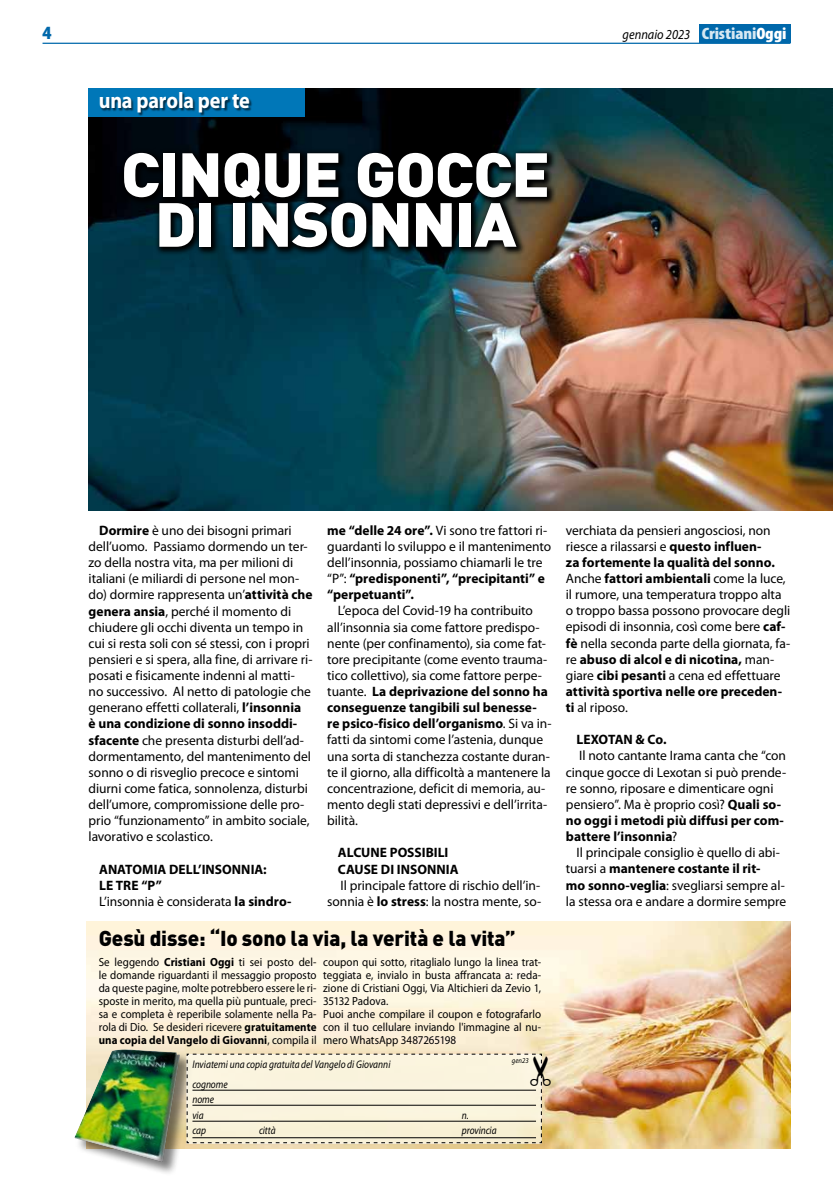
<style>
.page{position:relative;width:833px;height:1188px;background:#fff}
.page>*{position:absolute;margin:0;border:0;box-sizing:border-box;transform-origin:0 0}
.t1{font:900 61.25px/49.9px "DIN";letter-spacing:.025em;color:#fff;text-align:center;scale:1.05 1}
.t2{font:700 22.5px "Myriad Pro";letter-spacing:-.01em;color:#fff;scale:.9 1}
.t3{font:900 21.25px "DIN";letter-spacing:-.005em;color:#000}
.t4{font:900 condensed 18.75px "Myriad Pro";color:#0068ab;scale:1.1 1}
.t5{font:italic 13.75px "Myriad Pro";color:#000;scale:.9 1}
.t6{font:13.62px/16.1px "Myriad Pro";letter-spacing:-.005em;color:#000}
.t7{font:700 13.62px/16.1px "Myriad Pro";letter-spacing:-.005em;color:#000;text-align:right}
.t8{font:11.88px/13px "Myriad Pro";color:#000;text-align:justify;scale:.93 1}
.t9{font:italic 11.12px/15.5px "Myriad Pro";letter-spacing:-.005em;color:#000;scale:.85 1}
.t10{font:italic 7.38px "Myriad Pro";letter-spacing:.02em;color:#000;scale:.9 1}
.s1{font-weight:900;font-style:normal;font-stretch:condensed;font-size:16.62px;color:#d7e8f2}
.s2{font-weight:900;font-style:normal;font-stretch:condensed;font-size:16.62px;color:#fff}
.s3{font-weight:700}
</style>
<div class="page">
<img style="left:89px;top:89px;width:744px;height:421px">
<div style="left:698px;top:25px;width:92px;height:18px;background:#0068ab"></div>
<hr style="left:43px;top:43px;width:747px;height:1px;background:#0068ab">
<div style="left:89px;top:89px;width:216px;height:28px;background:#0077b8"></div>
<div style="left:100px;top:92px;width:153px;height:24px;background:#000;opacity:.6"></div>
<img style="left:86px;top:921px;width:704px;height:227px">
<svg style="left:118px;top:147px;width:437px;height:108px;background:#060e10"></svg>
<img style="left:74px;top:1033px;width:477px;height:140px">
<h3 class="t4" style="left:43px;top:21px;width:10px">4</h3>
<h2 class="t2" style="left:99px;top:86px;width:169px">una parola per te</h2>
<h1 class="t1" style="left:121px;top:146px;width:410px">cinque gocce di insonnia</h1>
<p class="t5" style="left:622px;top:26px;width:184px">gennaio 2023 <span class="s1">Cristiani</span><span class="s2">Oggi</span></p>
<p class="t6" style="left:89px;top:522px;width:225px;text-indent:11px"><span class="s3">Dormire</span> è uno dei bisogni primari dell’uomo. Passiamo dormendo un ter&shy;zo della nostra vita, ma per milioni di italiani (e miliardi di persone nel mon&shy;do) dormire rappresenta un’<span class="s3">attività che genera ansia</span>, perché il momento di chiudere gli occhi diventa un tempo in cui si resta soli con sé stessi, con i propri pensieri e si spera, alla fine, di arrivare ri&shy;posati e fisicamente indenni al matti&shy;no successivo. Al netto di patologie che generano effetti collaterali, <span class="s3">l’insonnia<br>è una condizione di sonno insoddi&shy;sfacente</span> che presenta disturbi dell’ad&shy;dormentamento, del mantenimento del sonno o di risveglio precoce e sintomi diurni come fatica, sonnolenza, disturbi dell’umore, compromissione delle pro&shy;prio “funzionamento” in ambito sociale, lavorativo e scolastico.</p>
<p class="t7" style="left:99px;top:860px;width:10px">ANA</p>
<p class="t7" style="left:125px;top:860px;width:17px">TOMIA</p>
<p class="t7" style="left:169px;top:860px;width:63px">DELL’INSONNIA</p>
<p class="t7" style="left:263px;top:860px;width:5px">:</p>
<p class="t6" style="left:99px;top:876px;width:194px"><span class="s3">LE TRE “P”<br></span>L’insonnia è considerata <span class="s3">la sindro-</span></p>
<p class="t6" style="left:327px;top:521px;width:225px"><span class="s3">me “delle 24 ore”.</span> Vi sono tre fattori ri&shy;guardanti lo sviluppo e il mantenimento dell’insonnia, possiamo chiamarli le tre “P”: <span class="s3">“predisponenti”, “precipitanti” e “perpetuanti”.</span></p>
<p class="t6" style="left:327px;top:602px;width:226px;text-indent:11px">L’epoca del Covid-19 ha contribuito all’insonnia sia come fattore predispo&shy;nente (per confinamento), sia come fat&shy;tore precipitante (come evento trauma&shy;tico collettivo), sia come fattore perpe&shy;tuante. <span class="s3">La deprivazione del sonno ha conseguenze tangibili sul benesse&shy;re psico-fisico dell’organismo</span>. Si va in&shy;fatti da sintomi come l’astenia, dunque una sorta di stanchezza costante duran&shy;te il giorno, alla difficoltà a mantenere la concentrazione, deficit di memoria, au&shy;mento degli stati depressivi e dell’irrita&shy;bilità.</p>
<p class="t7" style="left:338px;top:844px;width:33px">ALCUNE</p>
<p class="t7" style="left:338px;top:844px;width:90px">POSSIBILI<br>CAUSE DI INSONNIA</p>
<p class="t6" style="left:327px;top:876px;width:216px;text-align:right">Il principale fattore di rischio dell’in&shy;sonnia è <span class="s3">lo stress</span>: la nostra mente, so-</p>
<h3 class="t3" style="left:99px;top:924px;width:418px">Gesù disse: “Io sono la via, la verità e la vita”</h3>
<p class="t8" style="left:99px;top:954px;width:236px">Se leggendo <span class="s3">Cristiani Oggi</span> ti sei posto del&shy;le domande riguardanti il messaggio proposto da queste pagine, molte potrebbero essere le ri&shy;sposte in merito, ma quella più puntuale, preci&shy;sa e completa è reperibile solamente nella Pa&shy;rola di Dio. Se desideri ricevere <span class="s3">gratuitamente una copia del Vangelo di Giovanni</span>, compila il</p>
<p class="t8" style="left:323px;top:954px;width:236px;text-align:left">coupon qui sotto, ritaglialo lungo la linea trat&shy;teggiata e, invialo in busta affrancata a: reda&shy;zione di Cristiani Oggi, Via Altichieri da Zevio 1, 35132 Padova.<br>Puoi anche compilare il coupon e fotografarlo con il tuo cellulare inviando l'immagine al nu&shy;mero WhatsApp 3487265198</p>
<p class="t9" style="left:192px;top:1075px;width:43px">cognome nome via</p>
<p class="t9" style="left:192px;top:1055px;width:234px">Inviatemi una copia gratuita del Vangelo di Giovanni</p>
<p class="t10" style="left:512px;top:1055px;width:21px">gen23</p>
<p class="t9" style="left:462px;top:1106px;width:10px">n.</p>
<p class="t9" style="left:192px;top:1121px;width:18px">cap</p>
<p class="t9" style="left:259px;top:1121px;width:21px">città</p>
<p class="t9" style="left:462px;top:1121px;width:42px">provincia</p>
<p class="t6" style="left:566px;top:521px;width:226px">verchiata da pensieri angosciosi, non riesce a rilassarsi e <span class="s3">questo influen-<br>za fortemente la qualità del sonno.<br></span>Anche <span class="s3">fattori ambientali</span> come la luce, il rumore, una temperatura troppo alta o troppo bassa possono provocare degli episodi di insonnia, così come bere <span class="s3">caf&shy;fè</span> nella seconda parte della giornata, fa&shy;re <span class="s3">abuso di alcol e di nicotina,</span> man&shy;giare <span class="s3">cibi pesanti</span> a cena ed effettuare <span class="s3">attività sportiva nelle ore preceden&shy;ti</span> al riposo.</p>
<p class="t7" style="left:576px;top:731px;width:91px">LEXOTAN &amp; Co.</p>
<p class="t6" style="left:566px;top:747px;width:222px;text-indent:13px">Il noto cantante Irama canta che “con cinque gocce di Lexotan si può prende&shy;re sonno, riposare e dimenticare ogni pensiero”. Ma è proprio così? <span class="s3">Quali so&shy;no oggi i metodi più diffusi per com&shy;battere l’insonnia</span>?</p>
<p class="t6" style="left:566px;top:844px;width:222px;text-indent:11px">Il principale consiglio è quello di abi&shy;tuarsi a <span class="s3">mantenere costante il rit-<br>mo sonno-veglia</span>: svegliarsi sempre al&shy;la stessa ora e andare a dormire sempre</p>
</div>
